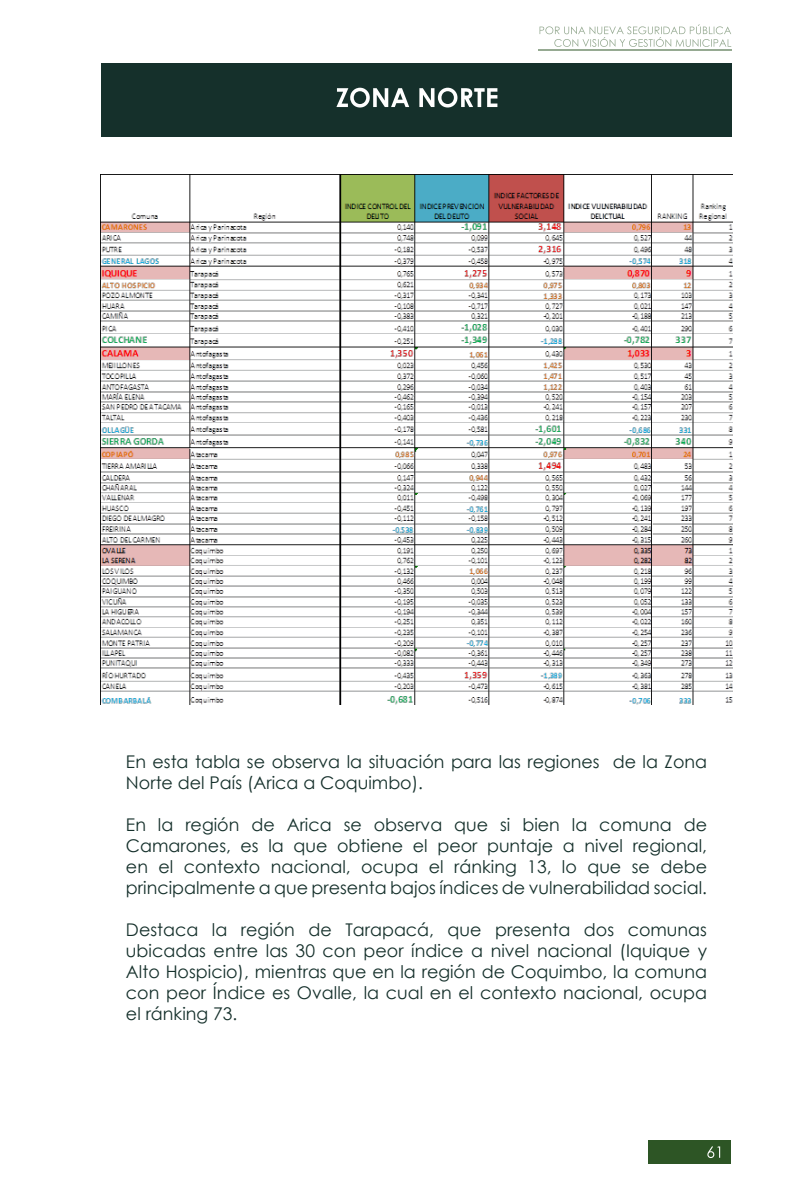
<style>
.page{position:relative;width:794px;height:1191px;background:#fff}
.page>*{position:absolute;margin:0;border:0;box-sizing:border-box;transform-origin:0 0}
.t1{font:700 26.25px "Century Gothic";color:#fff}
.t2{font:17.5px/21px "Century Gothic";color:#15302b;text-align:justify}
.t3{font:15.75px "Century Gothic";color:#fff}
</style>
<div class="page">
<div style="left:101px;top:63px;width:630px;height:73px;background:#15302b"></div>
<img style="left:101px;top:174px;width:632px;height:531px">
<svg style="left:539px;top:24px;width:192px;height:23px"></svg>
<hr style="left:538px;top:50px;width:193px;height:1px;background:#2d5525">
<div style="left:648px;top:1140px;width:83px;height:23px;background:#2d5525"></div>
<h1 class="t1" style="left:336px;top:78px;width:164px">ZONA NORTE</h1>
<p class="t2" style="left:126px;top:750px;width:582px">En esta tabla se observa la situación para las regiones de la Zona<br>Norte del País (Arica a Coquimbo).</p>
<p class="t2" style="left:126px;top:813px;width:582px">En la región de Arica se observa que si bien la comuna de Camarones, es la que obtiene el peor puntaje a nivel regional, en el contexto nacional, ocupa el ránking 13, lo que se debe principalmente a que presenta bajos índices de vulnerabilidad social.</p>
<p class="t2" style="left:126px;top:918px;width:582px">Destaca la región de Tarapacá, que presenta dos comunas ubicadas entre las 30 con peor índice a nivel nacional (Iquique y Alto Hospicio), mientras que en la región de Coquimbo, la comuna con peor Índice es Ovalle, la cual en el contexto nacional, ocupa el ránking 73.</p>
<p class="t3" style="left:706px;top:1141px;width:19px">61</p>
</div>
